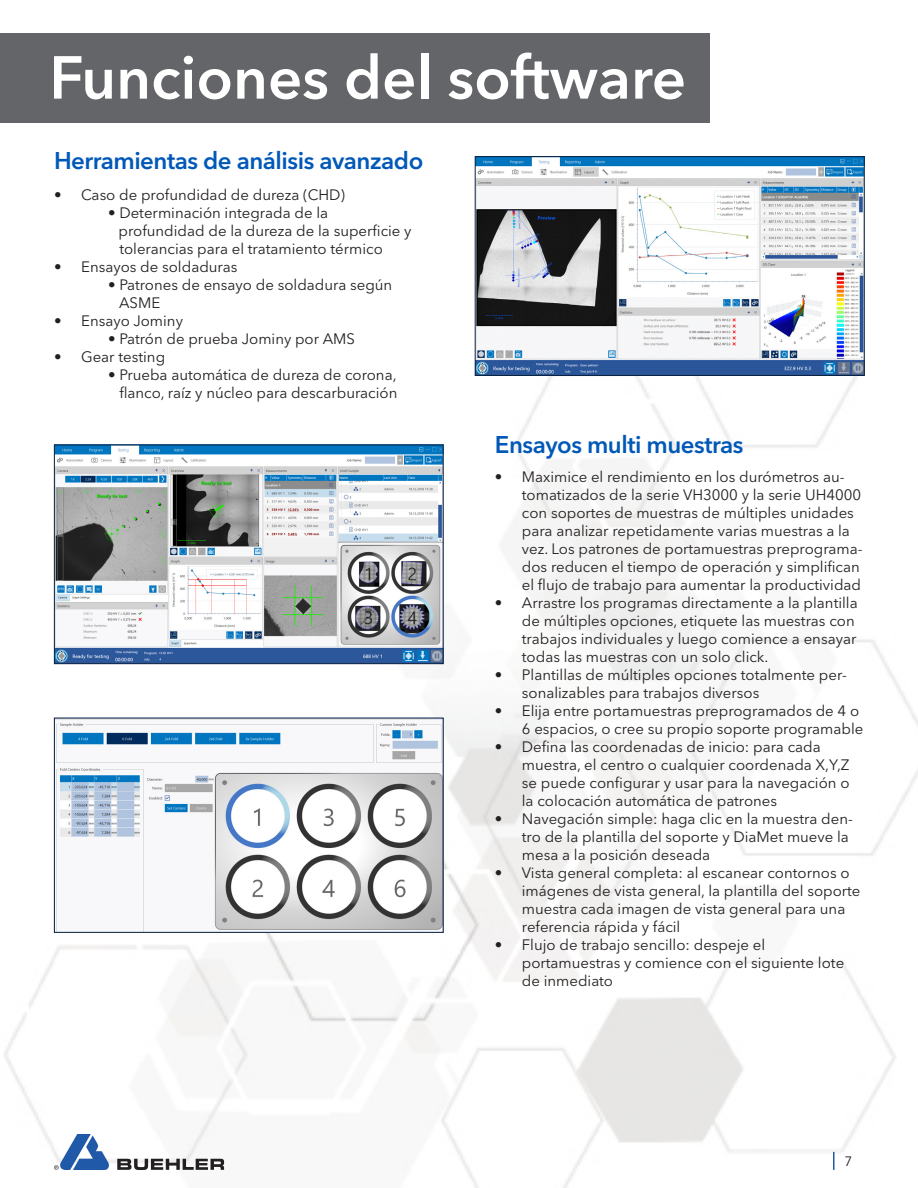
<style>
.page{position:relative;width:918px;height:1188px;background:#fff}
.page>*{position:absolute;margin:0;border:0;box-sizing:border-box;transform-origin:0 0}
.t1{font:600 60px "Avenir Next LT Pro";color:#fff}
.sub_headings{font:600 24px "Avenir Next LT Pro";letter-spacing:-.02em;color:#0058b8}
.t2{font:15px/18px "Avenir Next LT Pro";color:#231f20}
.t3{font:13.5px "Avenir Next LT Pro";color:#231f20}
</style>
<div class="page">
<img style="left:4px;top:156px;width:914px;height:1032px">
<svg style="left:117px;top:1159px;width:107px;height:11px"></svg>
<svg style="left:54px;top:1134px;width:56px;height:36px"></svg>
<svg style="left:833px;top:1152px;width:2px;height:18px"></svg>
<img style="left:56px;top:720px;width:386px;height:211px">
<div style="left:54px;top:718px;width:390px;height:215px;border:1px solid #0b213f"></div>
<img style="left:56px;top:447px;width:386px;height:215px">
<div style="left:54px;top:445px;width:390px;height:219px;border:1px solid #0b213f"></div>
<div style="left:0;top:33px;width:710px;height:90px;background:#646569"></div>
<img style="left:477px;top:158px;width:386px;height:216px">
<div style="left:475px;top:156px;width:390px;height:220px;border:1px solid #0b213f"></div>
<p class="t1" style="left:49px;top:41px;width:638px">Funciones del software</p>
<p class="sub_headings" style="left:54px;top:146px;width:371px">Herramientas de análisis avanzado</p>
<p class="t2" style="left:54px;top:185px;width:293px">• Caso de profundidad de dureza (CHD)</p>
<p class="t2" style="left:119px;top:203px;width:295px;text-indent:-10px">• Determinación integrada de la profundidad de la dureza de la superficie y tolerancias para el tratamiento térmico</p>
<p class="t2" style="left:54px;top:257px;width:185px">• Ensayos de soldaduras</p>
<p class="t2" style="left:119px;top:275px;width:275px;text-indent:-11px">• Patrones de ensayo de soldadura según<br>ASME</p>
<p class="t2" style="left:54px;top:311px;width:130px">• Ensayo Jominy</p>
<p class="t2" style="left:108px;top:329px;width:248px">• Patrón de prueba Jominy por AMS</p>
<p class="t2" style="left:54px;top:347px;width:113px">• Gear testing</p>
<p class="t2" style="left:108px;top:365px;width:291px;text-align:right">• Prueba automática de dureza de corona, flanco, raíz y núcleo para descarburación</p>
<p class="sub_headings" style="left:495px;top:430px;width:250px">Ensayos multi muestras</p>
<p class="t2" style="left:522px;top:467px;width:342px;text-indent:-27px">• Maximice el rendimiento en los durómetros au&shy;tomatizados de la serie VH3000 y la serie UH4000 con soportes de muestras de múltiples unidades para analizar repetidamente varias muestras a la vez. Los patrones de portamuestras preprograma&shy;dos reducen el tiempo de operación y simplifican el flujo de trabajo para aumentar la productividad</p>
<p class="t2" style="left:522px;top:593px;width:337px;text-indent:-27px">• Arrastre los programas directamente a la plantilla de múltiples opciones, etiquete las muestras con trabajos individuales y luego comience a ensayar todas las muestras con un solo click.</p>
<p class="t2" style="left:522px;top:665px;width:326px;text-indent:-27px">• Plantillas de múltiples opciones totalmente per&shy;sonalizables para trabajos diversos</p>
<p class="t2" style="left:495px;top:701px;width:370px;text-align:right">• Elija entre portamuestras preprogramados de 4 o<br>6 espacios, o cree su propio soporte programable</p>
<p class="t2" style="left:522px;top:737px;width:329px;text-indent:-27px">• Defina las coordenadas de inicio: para cada muestra, el centro o cualquier coordenada X,Y,Z se puede configurar y usar para la navegación o la colocación automática de patrones</p>
<p class="t2" style="left:522px;top:809px;width:332px;text-indent:-27px">• Navegación simple: haga clic en la muestra den&shy;tro de la plantilla del soporte y DiaMet mueve la mesa a la posición deseada</p>
<p class="t2" style="left:522px;top:863px;width:340px;text-indent:-27px">• Vista general completa: al escanear contornos o imágenes de vista general, la plantilla del soporte muestra cada imagen de vista general para una referencia rápida y fácil</p>
<p class="t2" style="left:522px;top:935px;width:324px;text-indent:-27px">• Flujo de trabajo sencillo: despeje el portamuestras y comience con el siguiente lote de inmediato</p>
<p class="t3" style="left:845px;top:1153px;width:9px">7</p>
</div>
